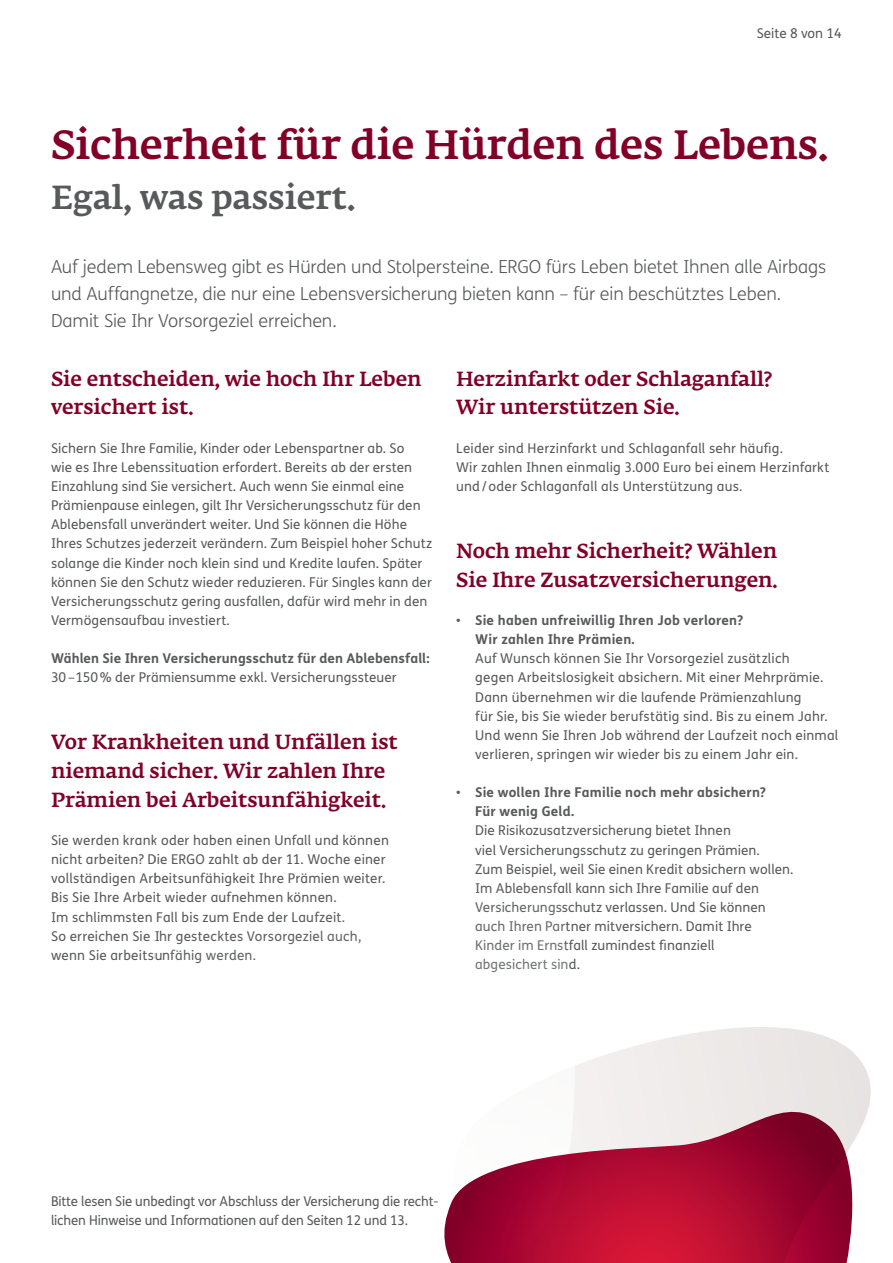
<style>
.page{position:relative;width:893px;height:1263px;background:#fff}
.page>*{position:absolute;margin:0;border:0;box-sizing:border-box;transform-origin:0 0}
.t1{font:500 40.5px "Fedra Serif A Pro";color:#820028}
.t2{font:500 33px "Fedra Serif A Pro";color:#58595b}
.t3{font:500 20.25px/28.7px "Fedra Serif A Pro";color:#820028}
.t4{font:300 18px/27px "FS Me";letter-spacing:-.01em;color:#58595b}
.t5{font:13.5px/19.2px "FS Me";letter-spacing:.01em;color:#58595b}
.t6{font:700 13.5px/19.2px "FS Me";letter-spacing:.01em;color:#58595b}
.t7{font:13.5px/19.2px "FS Me";letter-spacing:-.01em;color:#58595b}
.s1{font-weight:400}
</style>
<div class="page">
<svg style="left:628px;top:1027px;width:243px;height:78px;background:#eeebe9"></svg>
<svg style="left:574px;top:1048px;width:54px;height:57px;fill:#f2f0ef"></svg>
<svg style="left:444px;top:1105px;width:425px;height:158px"></svg>
<p class="t5" style="left:757px;top:24px;width:87px">Seite 8 von 14</p>
<h1 class="t1" style="left:51px;top:121px;width:779px">Sicherheit für die Hürden des Lebens.</h1>
<h2 class="t2" style="left:51px;top:178px;width:306px">Egal, was passiert.</h2>
<h3 class="t4" style="left:51px;top:253px;width:777px">Auf jedem Lebensweg gibt es Hürden und Stolpersteine. ERGO fürs Leben bietet Ihnen alle Airbags und Auffangnetze, die nur eine Lebensversicherung bieten kann – für ein beschütztes Leben.<br>Damit Sie Ihr Vorsorgeziel erreichen.</h3>
<h3 class="t3" style="left:51px;top:364px;width:372px">Sie entscheiden, wie hoch Ihr Leben versichert ist.</h3>
<p class="t5" style="left:51px;top:438px;width:383px">Sichern Sie Ihre Familie, Kinder oder Lebenspartner ab. So<br>wie es Ihre Lebenssituation erfordert. Bereits ab der ersten Einzahlung sind Sie versichert. Auch wenn Sie einmal eine Prämienpause einlegen, gilt Ihr Versicherungsschutz für den Ablebensfall unverändert weiter. Und Sie können die Höhe Ihres Schutzes jederzeit verändern. Zum Beispiel hoher Schutz solange die Kinder noch klein sind und Kredite laufen. Später können Sie den Schutz wieder reduzieren. Für Singles kann der Versicherungsschutz gering ausfallen, dafür wird mehr in den Vermögensaufbau investiert.</p>
<p class="t6" style="left:51px;top:648px;width:380px">Wählen Sie Ihren Versicherungsschutz für den Ablebensfall:</p>
<p class="t5" style="left:51px;top:668px;width:347px">30–150% der Prämiensumme exkl. Versicherungssteuer</p>
<h3 class="t3" style="left:456px;top:364px;width:317px">Herzinfarkt oder Schlaganfall?<br>Wir unterstützen Sie.</h3>
<p class="t5" style="left:456px;top:438px;width:375px">Leider sind Herzinfarkt und Schlaganfall sehr häufig.<br>Wir zahlen Ihnen einmalig 3.000 Euro bei einem Herzinfarkt und/ oder Schlaganfall als Unterstützung aus.</p>
<h3 class="t3" style="left:456px;top:537px;width:323px">Noch mehr Sicherheit? Wählen<br>Sie Ihre Zusatzversicherungen.</h3>
<p class="t6" style="left:475px;top:610px;width:269px;text-indent:-19px"><span class="s1">•</span> Sie haben unfreiwillig Ihren Job verloren?<br>Wir zahlen Ihre Prämien.</p>
<p class="t5" style="left:475px;top:649px;width:365px">Auf Wunsch können Sie Ihr Vorsorgeziel zusätzlich<br>gegen Arbeitslosigkeit absichern. Mit einer Mehrprämie.<br>Dann übernehmen wir die laufende Prämienzahlung<br>für Sie, bis Sie wieder berufstätig sind. Bis zu einem Jahr.<br>Und wenn Sie Ihren Job während der Laufzeit noch einmal verlieren, springen wir wieder bis zu einem Jahr ein.</p>
<p class="t6" style="left:475px;top:782px;width:292px;text-indent:-19px"><span class="s1">•</span> Sie wollen Ihre Familie noch mehr absichern?<br>Für wenig Geld.</p>
<p class="t5" style="left:475px;top:821px;width:320px">Die Risikozusatzversicherung bietet Ihnen<br>viel Versicherungsschutz zu geringen Prämien.<br>Zum Beispiel, weil Sie einen Kredit absichern wollen.<br>Im Ablebensfall kann sich Ihre Familie auf den Versicherungsschutz verlassen. Und Sie können auch Ihren Partner mitversichern. Damit Ihre Kinder im Ernstfall zumindest finanziell<br>abgesichert sind.</p>
<h3 class="t3" style="left:51px;top:728px;width:348px">Vor Krankheiten und Unfällen ist niemand sicher. Wir zahlen Ihre<br>Prämien bei Arbeitsunfähigkeit.</h3>
<p class="t5" style="left:51px;top:830px;width:339px">Sie werden krank oder haben einen Unfall und können nicht arbeiten? Die ERGO zahlt ab der 11. Woche einer vollständigen Arbeitsunfähigkeit Ihre Prämien weiter.<br>Bis Sie Ihre Arbeit wieder aufnehmen können.<br>Im schlimmsten Fall bis zum Ende der Laufzeit.<br>So erreichen Sie Ihr gestecktes Vorsorgeziel auch, wenn Sie arbeitsunfähig werden.</p>
<p class="t7" style="left:51px;top:1191px;width:388px">Bitte lesen Sie unbedingt vor Abschluss der Versicherung die recht&shy;lichen Hinweise und Informationen auf den Seiten 12 und 13.</p>
</div>
